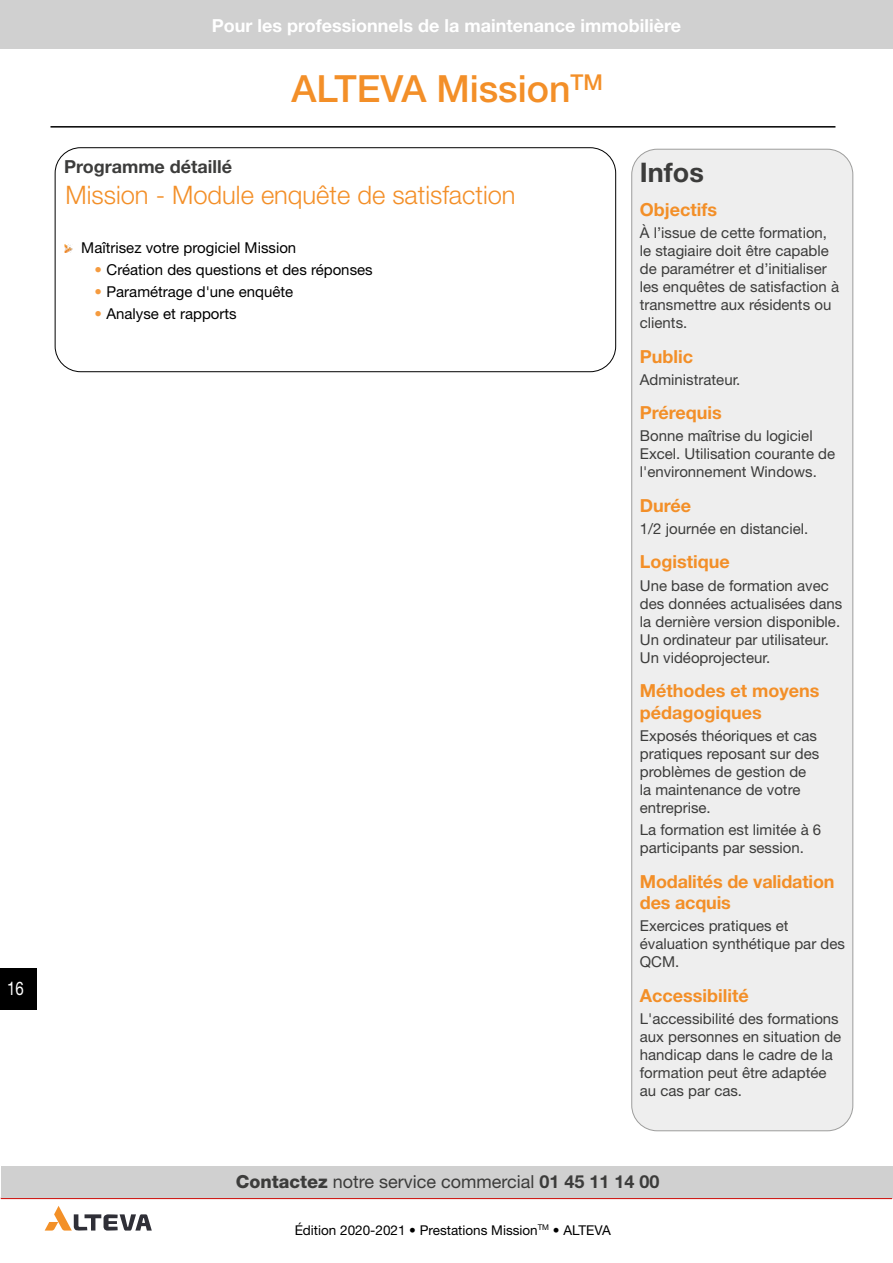
<style>
.page{position:relative;width:893px;height:1263px;background:#fff}
.page>*{position:absolute;margin:0;border:0;box-sizing:border-box;transform-origin:0 0}
.t1{font:500 37.5px "Helvetica Neue LT Pro";color:#f38f28}
.t2{font:700 27px "Helvetica Neue LT Pro";color:#3c3c3b}
.t3{font:300 25.5px "Helvetica Neue LT Pro";color:#f38f28}
.t4{font:18.75px "Helvetica Neue LT Pro";color:#fff;scale:.8 1}
.t5{font:700 18px/21.6px "Helvetica Neue LT Pro";color:#f38f28}
.t6{font:700 18px "Helvetica Neue LT Pro";color:#fff}
.t7{font:18px "Helvetica Neue LT Pro";color:#3c3c3b}
.t8{font:700 18px "Helvetica Neue LT Pro";color:#3c3c3b}
.t9{font:15px/18px "Helvetica Neue LT Pro";color:#3c3c3b}
.t10{font:15px "Helvetica Neue LT Pro";color:#000}
.t11{font:13.5px "Helvetica Neue LT Pro";color:#000}
.s1{color:#f59b3f}
.s2{font-weight:800}
.s3{font-weight:700}
</style>
<div class="page">
<div style="left:0;top:968px;width:37px;height:41px;background:#000"></div>
<svg style="left:1px;top:1199px;width:890px;height:32px"></svg>
<div style="left:0;top:0;width:893px;height:49px;background:#d0d0d0"></div>
<svg style="left:45px;top:1206px;width:107px;height:25px"></svg>
<hr style="left:1px;top:1197px;width:891px;height:2px;background:#ce1d1a">
<div style="left:55px;top:147px;width:561px;height:225px;border:1px solid #000;border-radius:26px"></div>
<div style="left:632px;top:149px;width:221px;height:982px;background:#eee;border-radius:26px"></div>
<div style="left:631px;top:149px;width:222px;height:982px;border:1px solid #9d9d9c;border-radius:26px"></div>
<svg style="left:64px;top:245px;width:9px;height:8px"></svg>
<hr style="left:50px;top:126px;width:785px;height:2px;background:#000">
<div style="left:2px;top:1166px;width:891px;height:31px;background:#d0d0d0"></div>
<p class="t4" style="left:7px;top:976px;width:22px">16</p>
<p class="t6" style="left:212px;top:14px;width:471px">Pour les professionnels de la maintenance immobilière</p>
<h1 class="t1" style="left:292px;top:66px;width:313px">ALTEVA Mission<sup>TM</sup></h1>
<p class="t8" style="left:64px;top:155px;width:170px">Programme détaillé</p>
<h2 class="t2" style="left:640px;top:155px;width:65px">Infos</h2>
<p class="t5" style="left:640px;top:198px;width:79px">Objectifs</p>
<p class="t9" style="left:640px;top:224px;width:201px">À l’issue de cette formation, le stagiaire doit être capable de paramétrer et d’initialiser les enquêtes de satisfaction à transmettre aux résidents ou clients.</p>
<p class="t5" style="left:640px;top:345px;width:55px">Public</p>
<p class="t9" style="left:640px;top:370px;width:102px">Administrateur.</p>
<p class="t5" style="left:640px;top:401px;width:84px">Prérequis</p>
<p class="t9" style="left:640px;top:427px;width:197px">Bonne maîtrise du logiciel<br>Excel. Utilisation courante de l'environnement Windows.</p>
<p class="t5" style="left:640px;top:494px;width:53px">Durée</p>
<p class="t9" style="left:640px;top:519px;width:170px">1/2 journée en distanciel.</p>
<p class="t5" style="left:640px;top:551px;width:91px">Logistique</p>
<p class="t9" style="left:640px;top:576px;width:204px">Une base de formation avec des données actualisées dans la dernière version disponible.<br>Un ordinateur par utilisateur.<br>Un vidéoprojecteur.</p>
<p class="t5" style="left:640px;top:679px;width:181px">Méthodes et moyens pédagogiques</p>
<p class="t9" style="left:640px;top:726px;width:181px">Exposés théoriques et cas pratiques reposant sur des problèmes de gestion de la maintenance de votre entreprise.</p>
<p class="t9" style="left:640px;top:820px;width:183px">La formation est limitée à 6 participants par session.</p>
<p class="t5" style="left:640px;top:870px;width:196px">Modalités de validation des acquis</p>
<p class="t9" style="left:640px;top:917px;width:207px">Exercices pratiques et évaluation synthétique par des<br>QCM.</p>
<p class="t5" style="left:640px;top:984px;width:110px">Accessibilité</p>
<p class="t9" style="left:640px;top:1009px;width:203px">L'accessibilité des formations aux personnes en situation de handicap dans le cadre de la formation peut être adaptée au cas par cas.</p>
<h3 class="t3" style="left:66px;top:179px;width:452px">Mission - Module enquête de satisfaction</h3>
<p class="t10" style="left:81px;top:238px;width:216px">Maîtrisez votre progiciel Mission</p>
<p class="t10" style="left:95px;top:260px;width:280px"><span class="s1">•</span> Création des questions et des réponses</p>
<p class="t10" style="left:95px;top:283px;width:200px"><span class="s1">•</span> Paramétrage d'une enquête</p>
<p class="t10" style="left:95px;top:305px;width:144px"><span class="s1">•</span> Analyse et rapports</p>
<p class="t7" style="left:236px;top:1171px;width:425px"><span class="s2">Contactez</span> notre service commercial <span class="s3">01 45 11 14 00</span></p>
<p class="t11" style="left:295px;top:1221px;width:318px">Édition 2020-2021 • Prestations Mission<sup>TM</sup> • ALTEVA</p>
</div>
